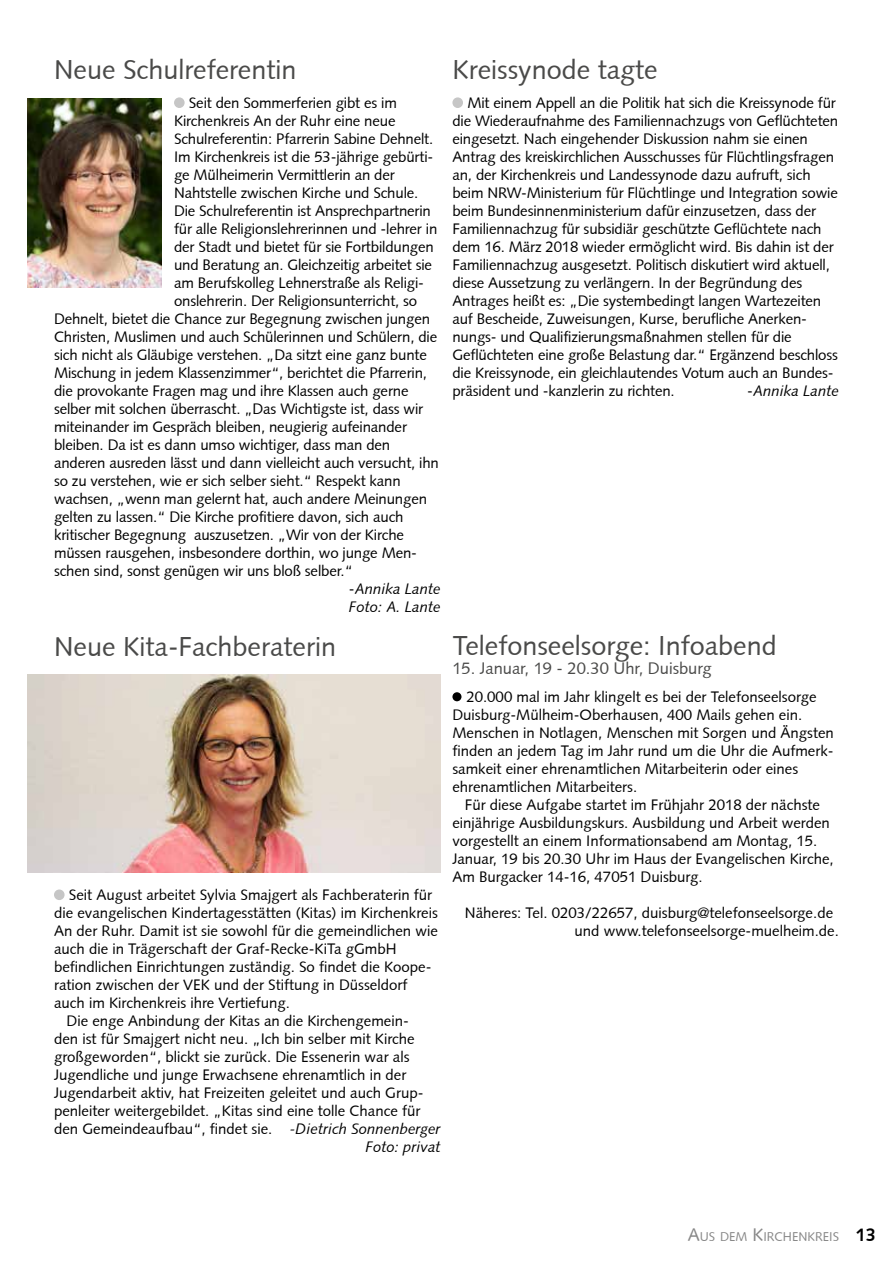
<style>
.page{position:relative;width:893px;height:1263px;background:#fff}
.page>*{position:absolute;margin:0;border:0;box-sizing:border-box;transform-origin:0 0}
.t1{font:27px "Syntax";color:#4a4a49}
.t2{font:16.5px "Syntax";color:#4a4a49}
.t3{font:15px/18px "Syntax";letter-spacing:-.01em;color:#000}
.t4{font:italic 15px "Syntax";color:#000}
.t5{font:12.6px "Syntax";color:#878787}
.s1{font-style:normal}
.s2{font-style:italic}
.s3{font-size:18px}
.s4{font-weight:700;font-size:18px;color:#000}
</style>
<div class="page">
<div style="left:175px;top:98px;width:9px;height:9px;background:#c6c6c6;border-radius:50%"></div>
<div style="left:174px;top:97px;width:11px;height:11px;border:2px solid #c6c6c6;border-radius:50%"></div>
<div style="left:453px;top:98px;width:9px;height:9px;background:#c6c6c6;border-radius:50%"></div>
<div style="left:452px;top:97px;width:11px;height:11px;border:2px solid #c6c6c6;border-radius:50%"></div>
<div style="left:55px;top:890px;width:9px;height:9px;background:#c6c6c6;border-radius:50%"></div>
<div style="left:54px;top:889px;width:11px;height:11px;border:2px solid #c6c6c6;border-radius:50%"></div>
<div style="left:452px;top:692px;width:9px;height:9px;background:#000;border-radius:50%"></div>
<img style="left:27px;top:98px;width:134px;height:189px">
<img style="left:27px;top:674px;width:414px;height:198px">
<h1 class="t1" style="left:54px;top:54px;width:244px">Neue Schulreferentin</h1>
<h1 class="t1" style="left:452px;top:54px;width:207px">Kreissynode tagte</h1>
<p class="t3" style="left:189px;top:94px;width:209px">Seit den Sommerferien gibt es im</p>
<p class="t3" style="left:174px;top:112px;width:223px">Kirchenkreis An der Ruhr eine neue</p>
<p class="t3" style="left:174px;top:130px;width:261px">Schulreferentin: Pfarrerin Sabine Dehnelt.</p>
<p class="t3" style="left:174px;top:148px;width:261px">Im Kirchenkreis ist die 53-jährige gebürti-</p>
<p class="t3" style="left:174px;top:166px;width:222px">ge Mülheimerin Vermittlerin an der</p>
<p class="t3" style="left:174px;top:184px;width:246px">Nahtstelle zwischen Kirche und Schule.</p>
<p class="t3" style="left:174px;top:202px;width:258px">Die Schulreferentin ist Ansprechpartnerin</p>
<p class="t3" style="left:174px;top:220px;width:265px">für alle Religionslehrerinnen und -lehrer in</p>
<p class="t3" style="left:174px;top:238px;width:261px">der Stadt und bietet für sie Fortbildungen</p>
<p class="t3" style="left:174px;top:256px;width:260px">und Beratung an. Gleichzeitig arbeitet sie</p>
<p class="t3" style="left:174px;top:274px;width:252px">am Berufskolleg Lehnerstraße als Religi-</p>
<p class="t3" style="left:174px;top:292px;width:245px">onslehrerin. Der Religionsunterricht, so</p>
<p class="t3" style="left:54px;top:310px;width:378px">Dehnelt, bietet die Chance zur Begegnung zwischen jungen</p>
<p class="t3" style="left:54px;top:328px;width:385px">Christen, Muslimen und auch Schülerinnen und Schülern, die</p>
<p class="t3" style="left:54px;top:346px;width:374px">sich nicht als Gläubige verstehen. „Da sitzt eine ganz bunte</p>
<p class="t3" style="left:54px;top:364px;width:375px">Mischung in jedem Klassenzimmer“, berichtet die Pfarrerin,</p>
<p class="t3" style="left:54px;top:382px;width:356px">die provokante Fragen mag und ihre Klassen auch gerne</p>
<p class="t3" style="left:54px;top:400px;width:371px">selber mit solchen überrascht. „Das Wichtigste ist, dass wir</p>
<p class="t3" style="left:54px;top:418px;width:354px">miteinander im Gespräch bleiben, neugierig aufeinander</p>
<p class="t3" style="left:54px;top:436px;width:338px">bleiben. Da ist es dann umso wichtiger, dass man den</p>
<p class="t3" style="left:54px;top:454px;width:386px">anderen ausreden lässt und dann vielleicht auch versucht, ihn</p>
<p class="t3" style="left:54px;top:472px;width:348px">so zu verstehen, wie er sich selber sieht.“ Respekt kann</p>
<p class="t3" style="left:54px;top:490px;width:375px">wachsen, „wenn man gelernt hat, auch andere Meinungen</p>
<p class="t3" style="left:54px;top:508px;width:351px">gelten zu lassen.“ Die Kirche profitiere davon, sich auch</p>
<p class="t3" style="left:54px;top:526px;width:352px">kritischer Begegnung auszusetzen. „Wir von der Kirche</p>
<p class="t3" style="left:54px;top:544px;width:365px">müssen rausgehen, insbesondere dorthin, wo junge Men-</p>
<p class="t3" style="left:54px;top:562px;width:300px">schen sind, sonst genügen wir uns bloß selber.“</p>
<p class="t4" style="left:349px;top:580px;width:93px"><span class="s1">-</span>Annika Lante</p>
<p class="t4" style="left:349px;top:598px;width:93px">Foto: A. Lante</p>
<h1 class="t1" style="left:54px;top:630px;width:283px">Neue Kita-Fachberaterin</h1>
<p class="t3" style="left:69px;top:886px;width:365px">Seit August arbeitet Sylvia Smajgert als Fachberaterin für</p>
<p class="t3" style="left:54px;top:904px;width:385px">die evangelischen Kindertagesstätten (Kitas) im Kirchenkreis</p>
<p class="t3" style="left:54px;top:922px;width:385px">An der Ruhr. Damit ist sie sowohl für die gemeindlichen wie</p>
<p class="t3" style="left:54px;top:940px;width:344px">auch die in Trägerschaft der Graf-Recke-KiTa gGmbH</p>
<p class="t3" style="left:54px;top:958px;width:379px">befindlichen Einrichtungen zuständig. So findet die Koope-</p>
<p class="t3" style="left:54px;top:976px;width:355px">ration zwischen der VEK und der Stiftung in Düsseldorf</p>
<p class="t3" style="left:54px;top:994px;width:238px">auch im Kirchenkreis ihre Vertiefung.</p>
<p class="t3" style="left:67px;top:1012px;width:344px">Die enge Anbindung der Kitas an die Kirchengemein-</p>
<p class="t3" style="left:54px;top:1030px;width:362px">den ist für Smajgert nicht neu. „Ich bin selber mit Kirche</p>
<p class="t3" style="left:54px;top:1048px;width:357px">großgeworden“, blickt sie zurück. Die Essenerin war als</p>
<p class="t3" style="left:54px;top:1066px;width:354px">Jugendliche und junge Erwachsene ehrenamtlich in der</p>
<p class="t3" style="left:54px;top:1084px;width:371px">Jugendarbeit aktiv, hat Freizeiten geleitet und auch Grup-</p>
<p class="t3" style="left:54px;top:1102px;width:368px">penleiter weitergebildet. „Kitas sind eine tolle Chance für</p>
<p class="t3" style="left:54px;top:1120px;width:388px">den Gemeindeaufbau“, findet sie. <span class="s2">-Dietrich Sonnenberger</span></p>
<p class="t4" style="left:365px;top:1138px;width:77px">Foto: privat</p>
<p class="t3" style="left:452px;top:94px;width:387px;text-indent:15px">Mit einem Appell an die Politik hat sich die Kreissynode für die Wiederaufnahme des Familiennachzugs von Geflüchteten eingesetzt. Nach eingehender Diskussion nahm sie einen Antrag des kreiskirchlichen Ausschusses für Flüchtlingsfragen an, der Kirchenkreis und Landessynode dazu aufruft, sich beim NRW-Ministerium für Flüchtlinge und Integration sowie beim Bundesinnenministerium dafür einzusetzen, dass der Familiennachzug für subsidiär geschützte Geflüchtete nach dem 16. März 2018 wieder ermöglicht wird. Bis dahin ist der Familiennachzug ausgesetzt. Politisch diskutiert wird aktuell, diese Aussetzung zu verlängern. In der Begründung des Antrages heißt es: „Die systembedingt langen Wartezeiten auf Bescheide, Zuweisungen, Kurse, berufliche Anerken&shy;nungs- und Qualifizierungsmaßnahmen stellen für die Geflüchteten eine große Belastung dar.“ Ergänzend beschloss die Kreissynode, ein gleichlautendes Votum auch an Bundes&shy;präsident und -kanzlerin zu richten.</p>
<p class="t4" style="left:747px;top:382px;width:93px"><span class="s1">-</span>Annika Lante</p>
<h1 class="t1" style="left:453px;top:630px;width:325px">Telefonseelsorge: Infoabend</h1>
<p class="t2" style="left:452px;top:658px;width:261px">15. Januar, 19 - 20.30 Uhr, Duisburg</p>
<p class="t3" style="left:452px;top:688px;width:383px;text-indent:14px">20.000 mal im Jahr klingelt es bei der Telefonseelsorge Duisburg-Mülheim-Oberhausen, 400 Mails gehen ein.<br>Menschen in Notlagen, Menschen mit Sorgen und Ängsten finden an jedem Tag im Jahr rund um die Uhr die Aufmerk&shy;samkeit einer ehrenamtlichen Mitarbeiterin oder eines ehrenamtlichen Mitarbeiters.</p>
<p class="t3" style="left:452px;top:796px;width:383px;text-indent:13px">Für diese Aufgabe startet im Frühjahr 2018 der nächste einjährige Ausbildungskurs. Ausbildung und Arbeit werden vorgestellt an einem Informationsabend am Montag, 15.<br>Januar, 19 bis 20.30 Uhr im Haus der Evangelischen Kirche, Am Burgacker 14-16, 47051 Duisburg.</p>
<p class="t3" style="left:574px;top:904px;width:266px;text-indent:-110px">Näheres: Tel. 0203/22657, duisburg@telefonseelsorge.de und www.telefonseelsorge-muelheim.de.</p>
<p class="t5" style="left:688px;top:1229px;width:190px"><span class="s3">A</span>US DEM <span class="s3">K</span>IRCHENKREIS <span class="s4">13</span></p>
</div>
